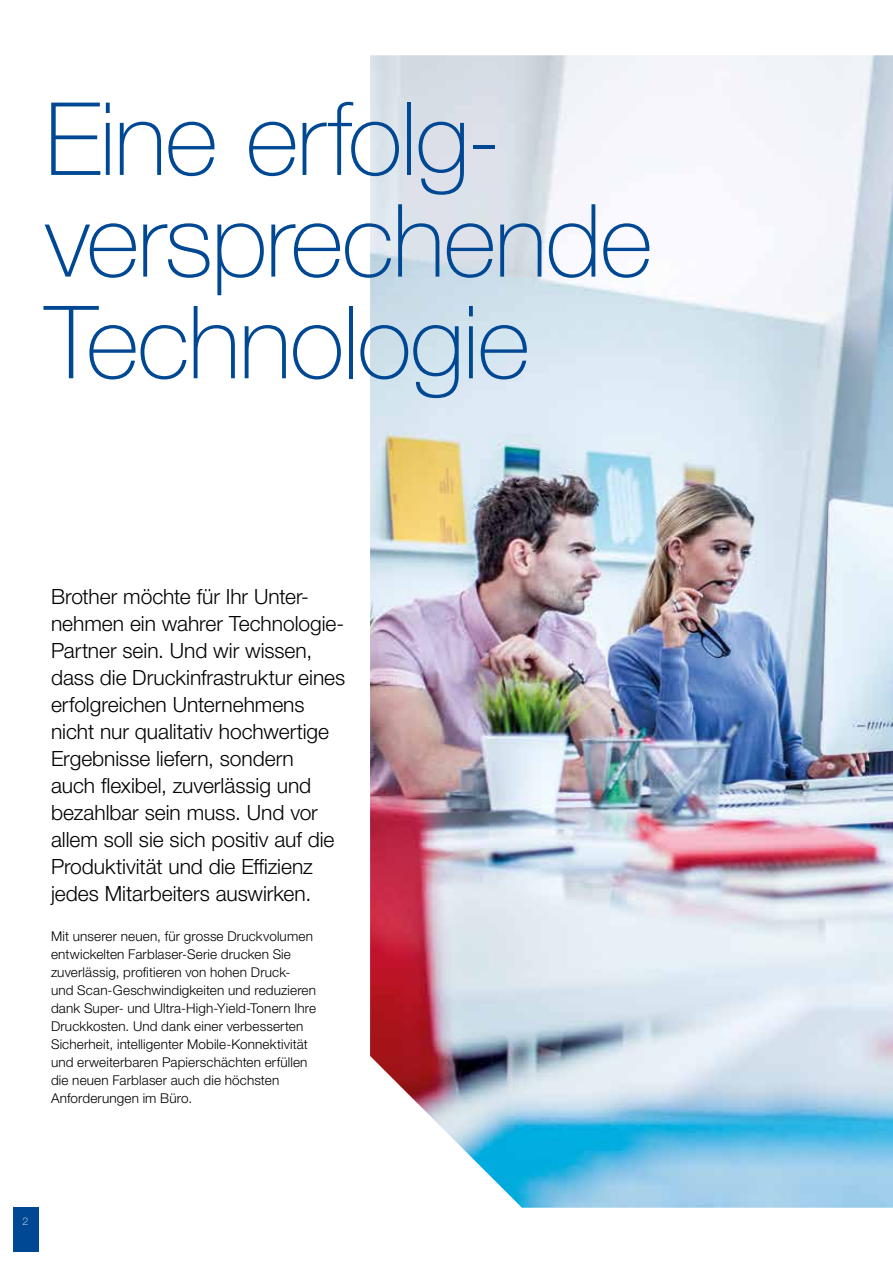
<style>
.page{position:relative;width:893px;height:1263px;background:#fff}
.page>*{position:absolute;margin:0;border:0;box-sizing:border-box;transform-origin:0 0}
.t1{font:100 101.25px/101.7px "Helvetica Neue LTW1 G";letter-spacing:-.02em;color:#004893}
.t2{font:300 21px/27px "Helvetica Neue LTW1 G";color:#000}
.t3{font:300 13.5px/18px "Helvetica Neue LTW1 G";letter-spacing:.01em;color:#000}
.t4{font:100 10.5px "Helvetica Neue LTW1 G";color:#fff}
</style>
<div class="page">
<div style="left:13px;top:1208px;width:25px;height:44px;background:#004893"></div>
<img style="left:370px;top:55px;width:523px;height:1153px">
<h1 class="t1" style="left:45px;top:89px;width:609px">Eine erfolg&shy;versprechende<br>Technologie</h1>
<p class="t2" style="left:51px;top:583px;width:296px">Brother möchte für Ihr Unter&shy;nehmen ein wahrer Technologie-<br>Partner sein. Und wir wissen, dass die Druckinfrastruktur eines erfolgreichen Unternehmens nicht nur qualitativ hochwertige<br>Ergebnisse liefern, sondern<br>auch flexibel, zuverlässig und bezahlbar sein muss. Und vor allem soll sie sich positiv auf die<br>Produktivität und die Effizienz jedes Mitarbeiters auswirken.</p>
<p class="t3" style="left:51px;top:927px;width:267px">Mit unserer neuen, für grosse Druckvolumen entwickelten Farblaser-Serie drucken Sie zuverlässig, profitieren von hohen Druck&shy;und Scan-Geschwindigkeiten und reduzieren dank Super- und Ultra-High-Yield-Tonern Ihre Druckkosten. Und dank einer verbesserten Sicherheit, intelligenter Mobile-Konnektivität und erweiterbaren Papierschächten erfüllen die neuen Farblaser auch die höchsten Anforderungen im Büro.</p>
<p class="t4" style="left:23px;top:1215px;width:7px">2</p>
</div>
